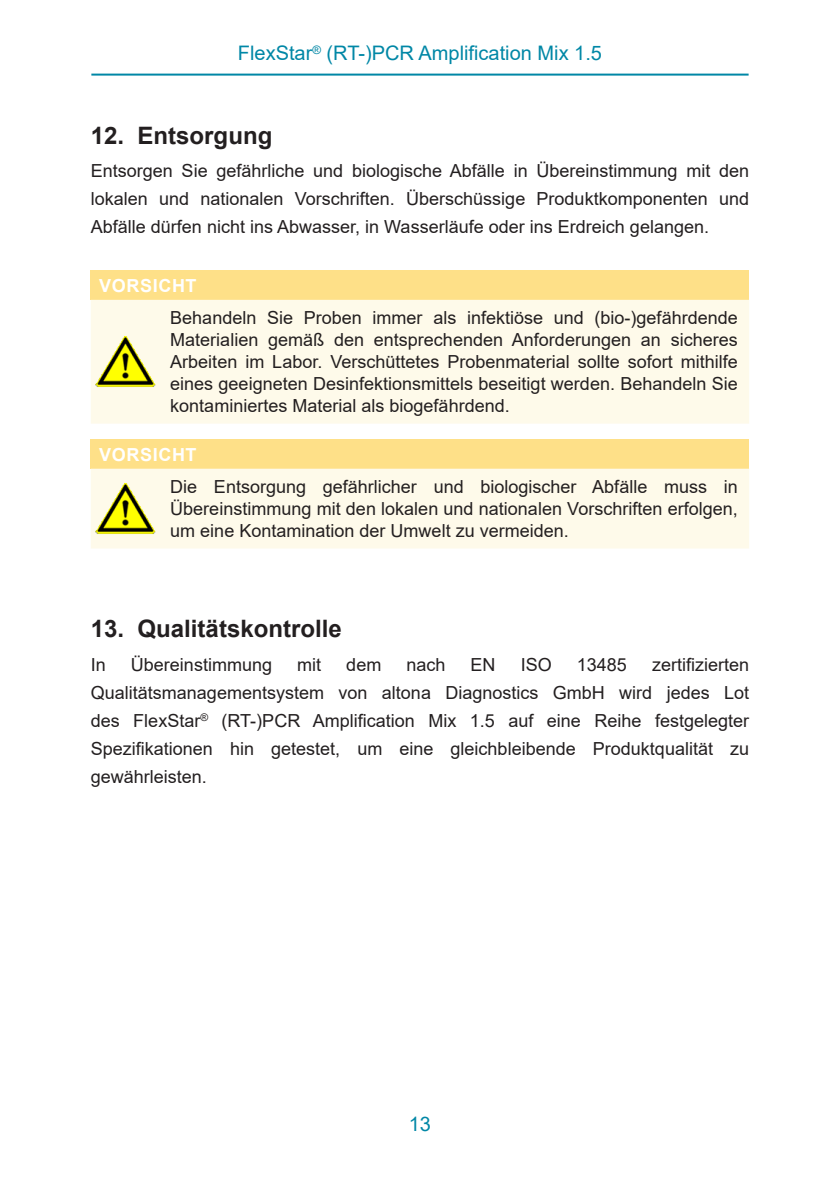
<style>
.page{position:relative;width:840px;height:1191px;background:#fff}
.page>*{position:absolute;margin:0;border:0;box-sizing:border-box;transform-origin:0 0}
.Level_1{font:700 24px "Arial";color:#231f20}
.Seitenkopf{font:20px "Arial";color:#0087a6}
.Mengentext{font:18px/28px "Arial";color:#231f20;text-align:justify}
.Note_hazard_conseque{font:18px/22px "Arial";color:#231f20;text-align:justify}
.Note_Titel{font:700 18px "Arial";letter-spacing:.035em;color:#fff}
</style>
<div class="page">
<hr style="left:91px;top:74px;width:657px;height:2px;background:#0087a6">
<div style="left:91px;top:271px;width:657px;height:29px;background:#fee088"></div>
<div style="left:91px;top:300px;width:657px;height:124px;background:#fefaea"></div>
<img style="left:94px;top:330px;width:62px;height:63px">
<div style="left:91px;top:439px;width:657px;height:30px;background:#fee088"></div>
<div style="left:91px;top:469px;width:657px;height:79px;background:#fefaea"></div>
<img style="left:94px;top:477px;width:62px;height:63px">
<p class="Seitenkopf" style="left:238px;top:40px;width:365px">FlexStar<sup>®</sup> (RT-)PCR Amplification Mix 1.5</p>
<p class="Level_1" style="left:91px;top:118px;width:183px">12. Entsorgung</p>
<p class="Mengentext" style="left:91px;top:157px;width:659px">Entsorgen Sie gefährliche und biologische Abfälle in Übereinstimmung mit den lokalen und nationalen Vorschriften. Überschüssige Produktkomponenten und Abfälle dürfen nicht ins Abwasser, in Wasserläufe oder ins Erdreich gelangen.</p>
<p class="Note_Titel" style="left:99px;top:273px;width:99px">VORSICHT</p>
<p class="Note_hazard_conseque" style="left:170px;top:307px;width:568px">Behandeln Sie Proben immer als infektiöse und (bio-)gefährdende Materialien gemäß den entsprechenden Anforderungen an sicheres Arbeiten im Labor. Verschüttetes Probenmaterial sollte sofort mithilfe eines geeigneten Desinfektionsmittels beseitigt werden. Behandeln Sie kontaminiertes Material als biogefährdend.</p>
<p class="Note_Titel" style="left:99px;top:442px;width:99px">VORSICHT</p>
<p class="Note_hazard_conseque" style="left:170px;top:476px;width:568px">Die Entsorgung gefährlicher und biologischer Abfälle muss in Übereinstimmung mit den lokalen und nationalen Vorschriften erfolgen, um eine Kontamination der Umwelt zu vermeiden.</p>
<p class="Level_1" style="left:91px;top:612px;width:252px">13. Qualitätskontrolle</p>
<p class="Mengentext" style="left:91px;top:650px;width:17px">In</p>
<p class="Mengentext" style="left:131px;top:650px;width:143px">Übereinstimmung</p>
<p class="Mengentext" style="left:297px;top:650px;width:25px">mit</p>
<p class="Mengentext" style="left:346px;top:650px;width:37px">dem</p>
<p class="Mengentext" style="left:406px;top:650px;width:41px">nach</p>
<p class="Mengentext" style="left:470px;top:650px;width:27px">EN</p>
<p class="Mengentext" style="left:520px;top:650px;width:33px">ISO</p>
<p class="Mengentext" style="left:576px;top:650px;width:52px">13485</p>
<p class="Mengentext" style="left:91px;top:650px;width:659px;text-indent:561px">zertifizierten Qualitätsmanagementsystem von altona Diagnostics GmbH wird jedes Lot des FlexStar<sup>®</sup> (RT-)PCR Amplification Mix 1.5 auf eine Reihe festgelegter Spezifikationen hin getestet, um eine gleichbleibende Produktqualität zu gewährleisten.</p>
<p class="Seitenkopf" style="left:408px;top:1110px;width:24px">13</p>
</div>
